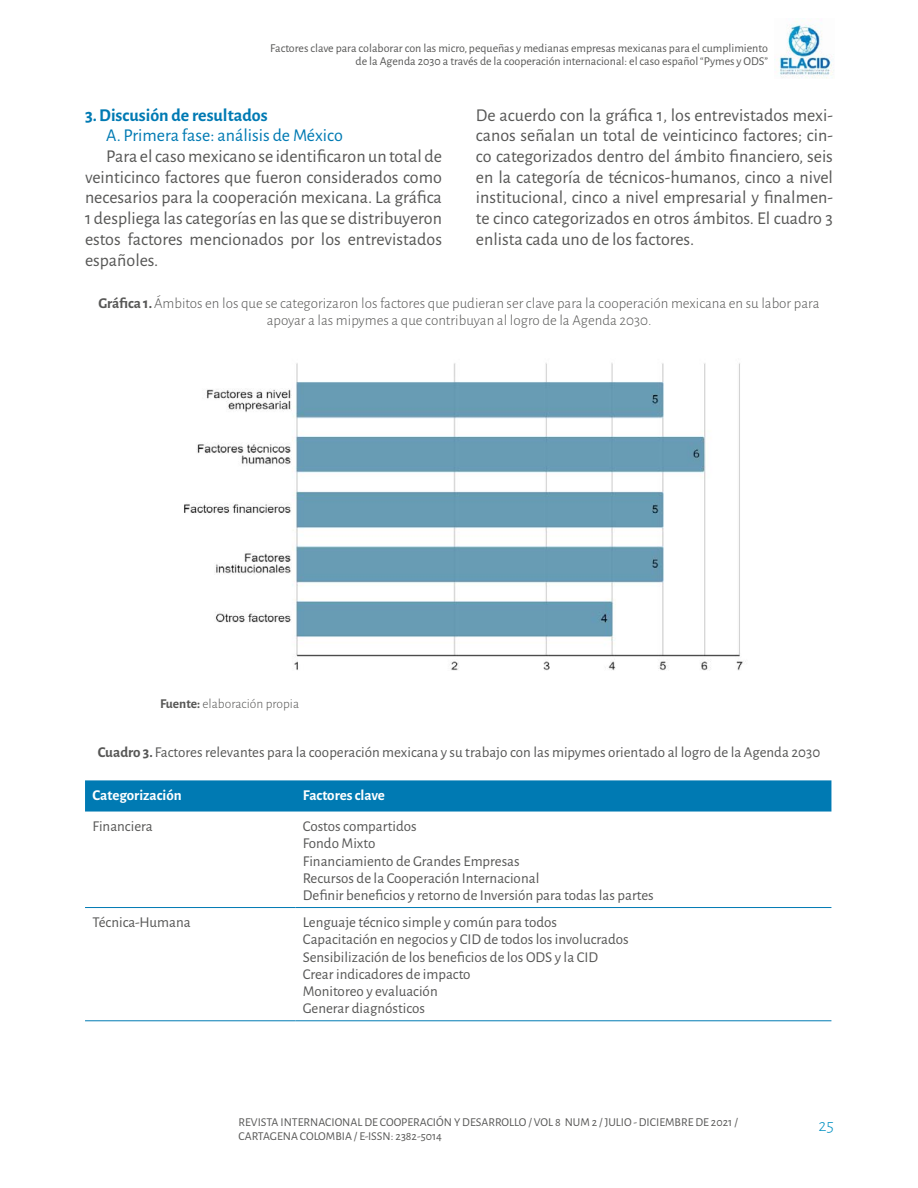
<style>
.page{position:relative;width:918px;height:1188px;background:#fff}
.page>*{position:absolute;margin:0;border:0;box-sizing:border-box;transform-origin:0 0}
.t1{font:18px/20.7px "Alegreya Sans";color:#575756;text-align:justify}
.t2{font:18px "Alegreya Sans";color:#007ab3}
.t3{font:700 18px "Alegreya Sans";color:#007ab3}
.t4{font:300 18px "Alegreya Sans";color:#0090c2}
.t5{font:15px/17.2px "Alegreya Sans";color:#575756}
.t6{font:300 15px/17.2px "Alegreya Sans";color:#575756;text-align:center}
.t7{font:700 15px "Alegreya Sans";color:#fff}
.t8{font:300 13.5px "Alegreya Sans";color:#575756}
.t9{font:12px/13.8px "Alegreya Sans";color:#575756}
.s1{font-weight:700}
</style>
<div class="page">
<img style="left:774px;top:18px;width:60px;height:60px">
<img style="left:184px;top:363px;width:562px;height:308px">
<div style="left:85px;top:780px;width:746px;height:32px;background:#007ab3"></div>
<hr style="left:85px;top:907px;width:210px;height:1px;background:#007ab3">
<hr style="left:295px;top:907px;width:536px;height:1px;background:#007ab3">
<hr style="left:85px;top:1020px;width:210px;height:1px;background:#007ab3">
<hr style="left:295px;top:1020px;width:536px;height:1px;background:#007ab3">
<p class="t9" style="left:270px;top:40px;width:499px;text-align:right">Factores clave para colaborar con las micro, pequeñas y medianas empresas mexicanas para el cumplimiento de la Agenda 2030 a través de la cooperación internacional: el caso español “Pymes y ODS”</p>
<p class="t3" style="left:85px;top:102px;width:184px">3. Discusión de resultados</p>
<p class="t2" style="left:106px;top:123px;width:238px">A. Primera fase: análisis de México</p>
<p class="t1" style="left:85px;top:145px;width:358px;text-indent:21px">Para el caso mexicano se identificaron un total de veinticinco factores que fueron considerados como necesarios para la cooperación mexicana. La gráfica 1 despliega las categorías en las que se distribuyeron estos factores mencionados por los entrevistados españoles.</p>
<p class="t1" style="left:476px;top:104px;width:358px">De acuerdo con la gráfica 1, los entrevistados mexi&shy;canos señalan un total de veinticinco factores; cin&shy;co categorizados dentro del ámbito financiero, seis en la categoría de técnicos-humanos, cinco a nivel institucional, cinco a nivel empresarial y finalmen&shy;te cinco categorizados en otros ámbitos. El cuadro 3 enlista cada uno de los factores.</p>
<p class="t6" style="left:98px;top:294px;width:723px"><span class="s1">Gráfica 1.</span> Ámbitos en los que se categorizaron los factores que pudieran ser clave para la cooperación mexicana en su labor para apoyar a las mipymes a que contribuyan al logro de la Agenda 2030.</p>
<p class="t8" style="left:160px;top:695px;width:141px"><span class="s1">Fuente:</span> elaboración propia</p>
<p class="t5" style="left:98px;top:743px;width:724px"><span class="s1">Cuadro 3.</span> Factores relevantes para la cooperación mexicana y su trabajo con las mipymes orientado al logro de la Agenda 2030</p>
<p class="t7" style="left:93px;top:784px;width:91px">Categorización</p>
<p class="t7" style="left:303px;top:784px;width:84px">Factores clave</p>
<p class="t5" style="left:93px;top:817px;width:62px">Financiera</p>
<p class="t5" style="left:303px;top:817px;width:352px">Costos compartidos<br>Fondo Mixto<br>Financiamiento de Grandes Empresas<br>Recursos de la Cooperación Internacional<br>Definir beneficios y retorno de Inversión para todas las partes</p>
<p class="t5" style="left:93px;top:913px;width:100px">Técnica-Humana</p>
<p class="t5" style="left:303px;top:913px;width:327px">Lenguaje técnico simple y común para todos Capacitación en negocios y CID de todos los involucrados Sensibilización de los beneficios de los ODS y la CID Crear indicadores de impacto<br>Monitoreo y evaluación<br>Generar diagnósticos</p>
<p class="t9" style="left:239px;top:1115px;width:501px">REVISTA INTERNACIONAL DE COOPERACIÓN Y DESARROLLO / VOL 8 NUM 2 / JULIO - DICIEMBRE DE 2021 /<br>CARTAGENA COLOMBIA / E-ISSN: 2382-5014</p>
<p class="t4" style="left:818px;top:1113px;width:17px">25</p>
</div>
